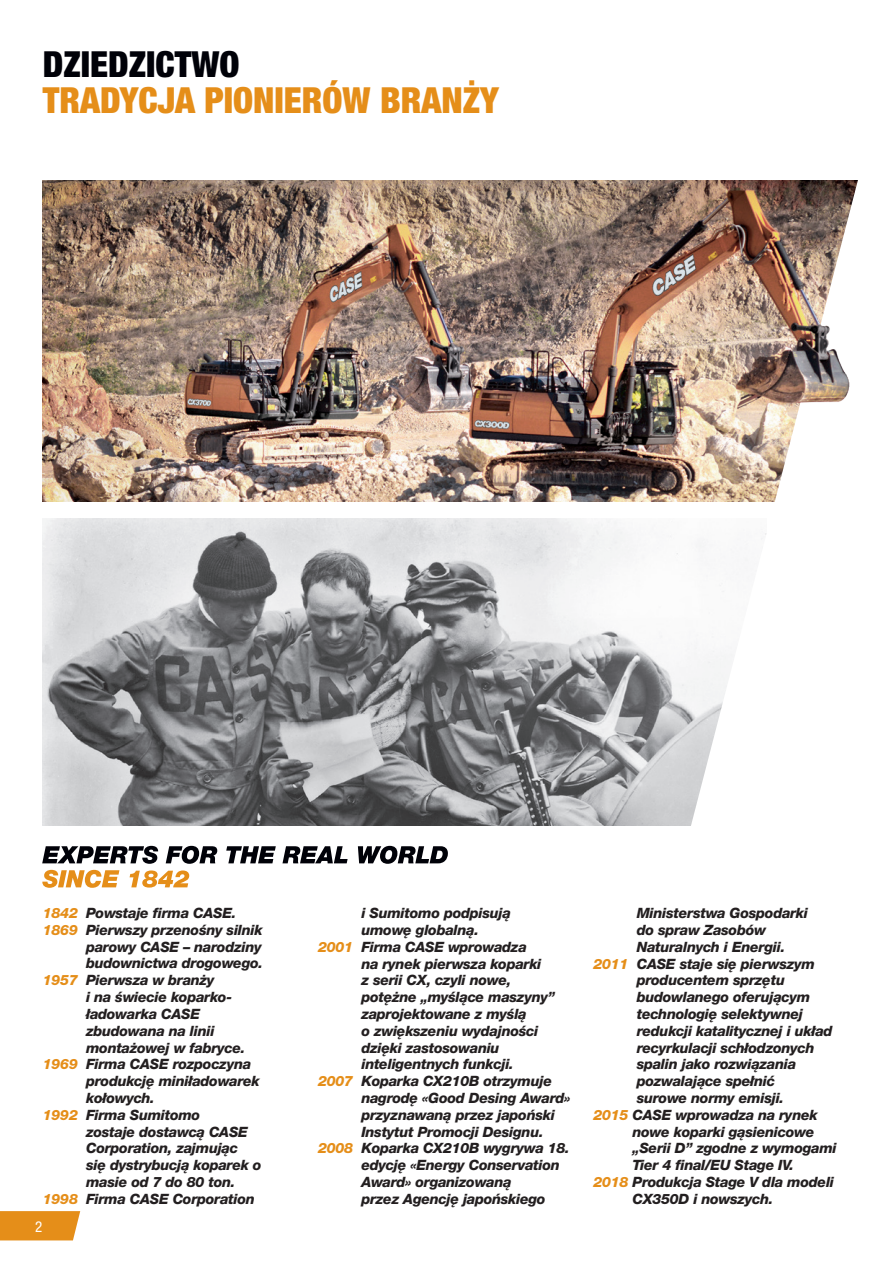
<style>
.page{position:relative;width:893px;height:1263px;background:#fff}
.page>*{position:absolute;margin:0;border:0;box-sizing:border-box;transform-origin:0 0}
.t1{font:900 condensed 36px "Helvetica Neue LT Pro";color:#e58e19}
.t2{font:900 condensed 36px "Helvetica Neue LT Pro";color:#000108}
.t3{font:condensed 15px "Helvetica Neue LT Pro";color:#fff}
.t4{font:italic 800 14.25px "Helvetica Neue LT Pro";letter-spacing:-.02em;color:#231f20}
.s1{color:#e58e19}
</style>
<div class="page">
<svg style="left:0;top:1211px;width:80px;height:29px;background:#e69323"></svg>
<img style="left:43px;top:519px;width:642px;height:306px">
<img style="left:43px;top:180px;width:642px;height:322px">
<img style="left:685px;top:180px;width:173px;height:646px">
<svg style="left:42px;top:870px;width:147px;height:18px"></svg>
<svg style="left:42px;top:846px;width:406px;height:18px"></svg>
<h1 class="t2" style="left:43px;top:42px;width:198px">DZIEDZICTWO</h1>
<h1 class="t1" style="left:43px;top:78px;width:457px">TRADYCJA PIONIERÓW BRANŻY</h1>
<p class="t4" style="left:43px;top:904px;width:195px"><span class="s1">1842</span> Powstaje firma CASE.</p>
<p class="t4" style="left:43px;top:921px;width:221px"><span class="s1">1869</span> Pierwszy przenośny silnik</p>
<p class="t4" style="left:86px;top:938px;width:177px">parowy CASE – narodziny</p>
<p class="t4" style="left:86px;top:955px;width:178px">budownictwa drogowego.</p>
<p class="t4" style="left:43px;top:972px;width:173px"><span class="s1">1957</span> Pierwsza w branży</p>
<p class="t4" style="left:86px;top:988px;width:148px">i na świecie koparko-</p>
<p class="t4" style="left:86px;top:1005px;width:116px">ładowarka CASE</p>
<p class="t4" style="left:86px;top:1022px;width:130px">zbudowana na linii</p>
<p class="t4" style="left:86px;top:1039px;width:161px">montażowej w fabryce.</p>
<p class="t4" style="left:43px;top:1056px;width:210px"><span class="s1">1969</span> Firma CASE rozpoczyna</p>
<p class="t4" style="left:86px;top:1072px;width:175px">produkcję miniładowarek</p>
<p class="t4" style="left:86px;top:1089px;width:70px">kołowych.</p>
<p class="t4" style="left:43px;top:1106px;width:159px"><span class="s1">1992</span> Firma Sumitomo</p>
<p class="t4" style="left:86px;top:1123px;width:163px">zostaje dostawcą CASE</p>
<p class="t4" style="left:86px;top:1140px;width:153px">Corporation, zajmując</p>
<p class="t4" style="left:86px;top:1156px;width:177px">się dystrybucją koparek o</p>
<p class="t4" style="left:86px;top:1173px;width:151px">masie od 7 do 80 ton.</p>
<p class="t4" style="left:43px;top:1190px;width:213px"><span class="s1">1998</span> Firma CASE Corporation</p>
<p class="t3" style="left:35px;top:1218px;width:9px">2</p>
<p class="t4" style="left:361px;top:904px;width:151px">i Sumitomo podpisują</p>
<p class="t4" style="left:361px;top:921px;width:119px">umowę globalną.</p>
<p class="t4" style="left:318px;top:938px;width:210px"><span class="s1">2001</span> Firma CASE wprowadza</p>
<p class="t4" style="left:361px;top:955px;width:182px">na rynek pierwsza koparki</p>
<p class="t4" style="left:361px;top:972px;width:151px">z serii CX, czyli nowe,</p>
<p class="t4" style="left:361px;top:988px;width:195px">potężne „myślące maszyny”</p>
<p class="t4" style="left:361px;top:1005px;width:167px">zaprojektowane z myślą</p>
<p class="t4" style="left:361px;top:1022px;width:178px">o zwiększeniu wydajności</p>
<p class="t4" style="left:361px;top:1039px;width:140px">dzięki zastosowaniu</p>
<p class="t4" style="left:361px;top:1056px;width:154px">inteligentnych funkcji.</p>
<p class="t4" style="left:318px;top:1072px;width:235px"><span class="s1">2007</span> Koparka CX210B otrzymuje</p>
<p class="t4" style="left:361px;top:1089px;width:211px">nagrodę «Good Desing Award»</p>
<p class="t4" style="left:361px;top:1106px;width:195px">przyznawaną przez japoński</p>
<p class="t4" style="left:361px;top:1123px;width:184px">Instytut Promocji Designu.</p>
<p class="t4" style="left:318px;top:1140px;width:253px"><span class="s1">2008</span> Koparka CX210B wygrywa 18.</p>
<p class="t4" style="left:361px;top:1156px;width:200px">edycję «Energy Conservation</p>
<p class="t4" style="left:361px;top:1173px;width:152px">Award» organizowaną</p>
<p class="t4" style="left:361px;top:1190px;width:186px">przez Agencję japońskiego</p>
<p class="t4" style="left:637px;top:904px;width:173px">Ministerstwa Gospodarki</p>
<p class="t4" style="left:637px;top:921px;width:131px">do spraw Zasobów</p>
<p class="t4" style="left:637px;top:938px;width:150px">Naturalnych i Energii.</p>
<p class="t4" style="left:594px;top:955px;width:223px"><span class="s1">2011</span> CASE staje się pierwszym</p>
<p class="t4" style="left:637px;top:972px;width:150px">producentem sprzętu</p>
<p class="t4" style="left:637px;top:988px;width:175px">budowlanego oferującym</p>
<p class="t4" style="left:637px;top:1005px;width:168px">technologię selektywnej</p>
<p class="t4" style="left:637px;top:1022px;width:197px">redukcji katalitycznej i układ</p>
<p class="t4" style="left:637px;top:1039px;width:179px">recyrkulacji schłodzonych</p>
<p class="t4" style="left:637px;top:1056px;width:161px">spalin jako rozwiązania</p>
<p class="t4" style="left:637px;top:1072px;width:140px">pozwalające spełnić</p>
<p class="t4" style="left:637px;top:1089px;width:149px">surowe normy emisji.</p>
<p class="t4" style="left:594px;top:1106px;width:226px"><span class="s1">2015</span> CASE wprowadza na rynek</p>
<p class="t4" style="left:632px;top:1123px;width:183px">nowe koparki gąsienicowe</p>
<p class="t4" style="left:632px;top:1140px;width:206px">„Serii D” zgodne z wymogami</p>
<p class="t4" style="left:632px;top:1156px;width:163px">Tier 4 final/EU Stage IV.</p>
<p class="t4" style="left:594px;top:1173px;width:242px"><span class="s1">2018</span> Produkcja Stage V dla modeli</p>
<p class="t4" style="left:632px;top:1190px;width:142px">CX350D i nowszych.</p>
</div>
